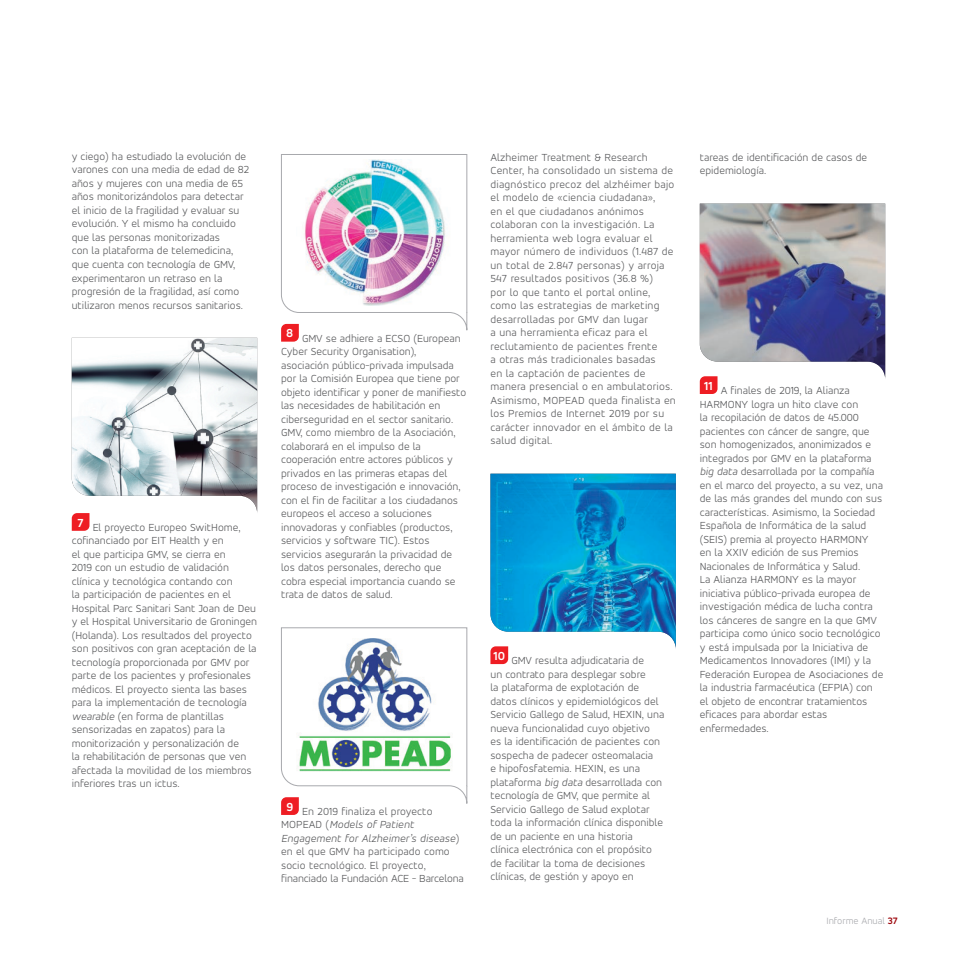
<style>
.page{position:relative;width:957px;height:957px;background:#fff}
.page>*{position:absolute;margin:0;border:0;box-sizing:border-box;transform-origin:0 0}
.numero_pie_de_pagina{font:700 12.5px "Accord Alternate";color:#fff}
.texto_general{font:300 11.25px/13.5px "Accord Alternate";color:#57585a}
.texto_general-2{font:300 11.25px/13.5px "Accord Alternate";letter-spacing:.02em;color:#57585a}
.t1{font:300 10px "Accord Alternate";color:#a8a9ad}
.s1{font-style:italic}
.s2{font-weight:700;color:#9d070d}
</style>
<div class="page">
<svg style="left:72px;top:338px;width:185px;height:193px"></svg>
<img style="left:281px;top:154px;width:186px;height:188px">
<svg style="left:281px;top:627px;width:186px;height:188px"></svg>
<svg style="left:490px;top:474px;width:186px;height:190px"></svg>
<img style="left:700px;top:204px;width:185px;height:190px">
<p class="texto_general" style="left:72px;top:149px;width:179px">y ciego) ha estudiado la evolución de varones con una media de edad de 82 años y mujeres con una media de 65 años monitorizándolos para detectar el inicio de la fragilidad y evaluar su evolución. Y el mismo ha concluido que las personas monitorizadas<br>con la plataforma de telemedicina, que cuenta con tecnología de GMV, experimentaron un retraso en la progresión de la fragilidad, así como utilizaron menos recursos sanitarios.</p>
<p class="numero_pie_de_pagina" style="left:77px;top:515px;width:8px">7</p>
<p class="texto_general" style="left:72px;top:520px;width:187px;text-indent:21px">El proyecto Europeo SwitHome, cofinanciado por EIT Health y en<br>el que participa GMV, se cierra en<br>2019 con un estudio de validación clínica y tecnológica contando con<br>la participación de pacientes en el Hospital Parc Sanitari Sant Joan de Deu y el Hospital Universitario de Groningen (Holanda). Los resultados del proyecto son positivos con gran aceptación de la tecnología proporcionada por GMV por parte de los pacientes y profesionales médicos. El proyecto sienta las bases para la implementación de tecnología <span class="s1">wearable</span> (en forma de plantillas sensorizadas en zapatos) para la monitorización y personalización de<br>la rehabilitación de personas que ven afectada la movilidad de los miembros inferiores tras un ictus.</p>
<p class="numero_pie_de_pagina" style="left:286px;top:326px;width:9px">8</p>
<p class="texto_general" style="left:281px;top:331px;width:187px;text-indent:21px">GMV se adhiere a ECSO (European Cyber Security Organisation), asociación público-privada impulsada por la Comisión Europea que tiene por objeto identificar y poner de manifiesto las necesidades de habilitación en ciberseguridad en el sector sanitario.<br>GMV, como miembro de la Asociación, colaborará en el impulso de la cooperación entre actores públicos y privados en las primeras etapas del proceso de investigación e innovación, con el fin de facilitar a los ciudadanos europeos el acceso a soluciones innovadoras y confiables (productos, servicios y software TIC). Estos servicios asegurarán la privacidad de los datos personales, derecho que cobra especial importancia cuando se trata de datos de salud.</p>
<p class="numero_pie_de_pagina" style="left:286px;top:799px;width:8px">9</p>
<p class="texto_general" style="left:281px;top:804px;width:184px;text-indent:21px">En 2019 finaliza el proyecto<br>MOPEAD (<span class="s1">Models of Patient<br>Engagement for Alzheimer’s disease</span>) en el que GMV ha participado como socio tecnológico. El proyecto, financiado la Fundación ACE - Barcelona</p>
<p class="texto_general-2" style="left:490px;top:150px;width:187px">Alzheimer Treatment &amp; Research Center, ha consolidado un sistema de diagnóstico precoz del alzhéimer bajo el modelo de «ciencia ciudadana»,<br>en el que ciudadanos anónimos colaboran con la investigación. La herramienta web logra evaluar el mayor número de individuos (1.487 de un total de 2.847 personas) y arroja 547 resultados positivos (36.8 %)<br>por lo que tanto el portal online, como las estrategias de marketing desarrolladas por GMV dan lugar<br>a una herramienta eficaz para el reclutamiento de pacientes frente<br>a otras más tradicionales basadas<br>en la captación de pacientes de manera presencial o en ambulatorios.<br>Asimismo, MOPEAD queda finalista en los Premios de Internet 2019 por su carácter innovador en el ámbito de la salud digital.</p>
<p class="numero_pie_de_pagina" style="left:493px;top:648px;width:13px">10</p>
<p class="texto_general" style="left:490px;top:653px;width:175px;text-indent:21px">GMV resulta adjudicataria de<br>un contrato para desplegar sobre<br>la plataforma de explotación de datos clínicos y epidemiológicos del Servicio Gallego de Salud, HEXIN, una nueva funcionalidad cuyo objetivo<br>es la identificación de pacientes con sospecha de padecer osteomalacia<br>e hipofosfatemia. HEXIN, es una plataforma <span class="s1">big data</span> desarrollada con tecnología de GMV, que permite al Servicio Gallego de Salud explotar toda la información clínica disponible de un paciente en una historia<br>clínica electrónica con el propósito de facilitar la toma de decisiones clínicas, de gestión y apoyo en</p>
<p class="texto_general" style="left:700px;top:150px;width:169px">tareas de identificación de casos de epidemiología.</p>
<p class="numero_pie_de_pagina" style="left:704px;top:378px;width:10px">11</p>
<p class="texto_general" style="left:700px;top:383px;width:185px;text-indent:21px">A finales de 2019, la Alianza HARMONY logra un hito clave con<br>la recopilación de datos de 45.000 pacientes con cáncer de sangre, que son homogenizados, anonimizados e integrados por GMV en la plataforma <span class="s1">big data</span> desarrollada por la compañía en el marco del proyecto, a su vez, una de las más grandes del mundo con sus características. Asimismo, la Sociedad Española de Informática de la salud (SEIS) premia al proyecto HARMONY<br>en la XXIV edición de sus Premios Nacionales de Informática y Salud.<br>La Alianza HARMONY es la mayor iniciativa público-privada europea de investigación médica de lucha contra los cánceres de sangre en la que GMV participa como único socio tecnológico y está impulsada por la Iniciativa de Medicamentos Innovadores (IMI) y la Federación Europea de Asociaciones de la industria farmacéutica (EFPIA) con el objeto de encontrar tratamientos eficaces para abordar estas enfermedades.</p>
<p class="t1" style="left:826px;top:915px;width:73px">Informe Anual <span class="s2">37</span></p>
</div>
